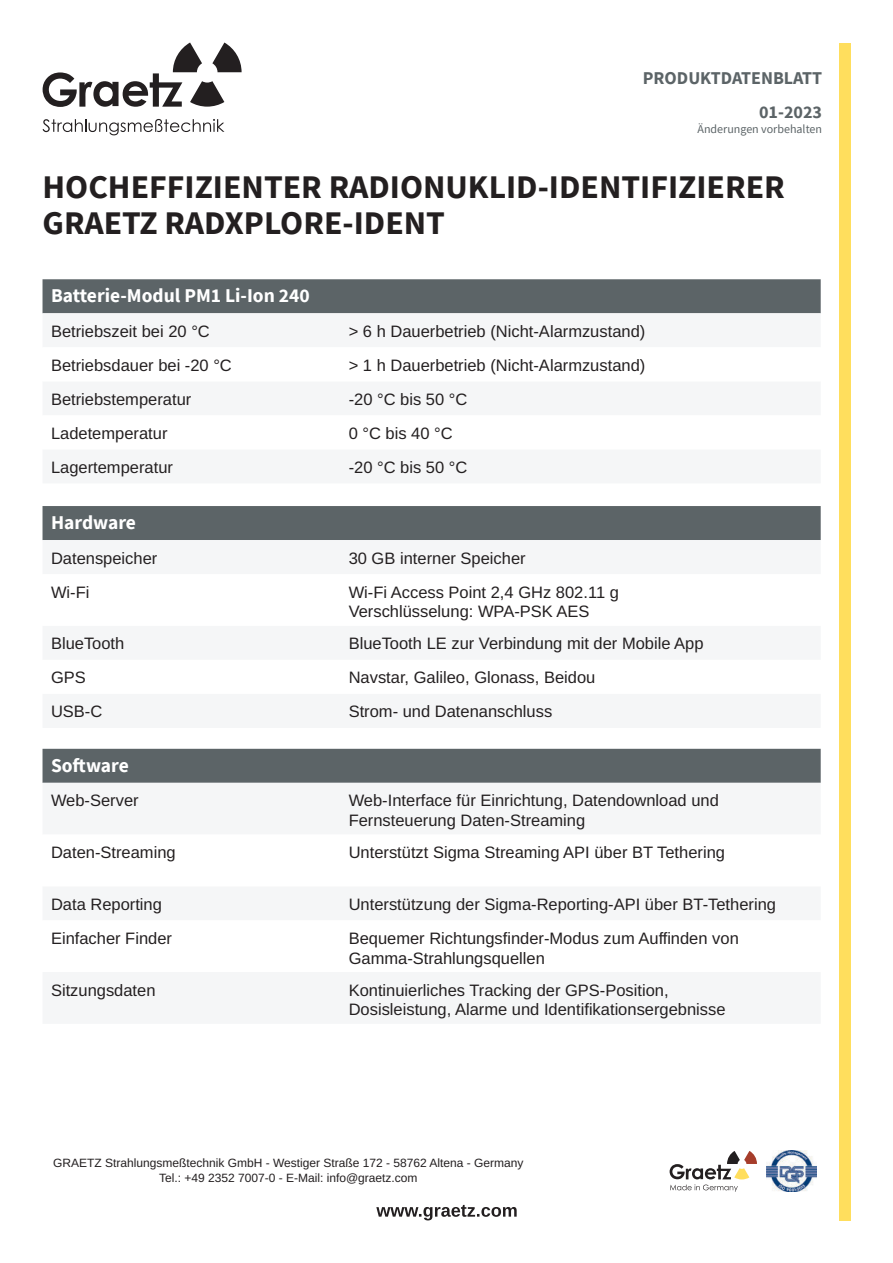
<style>
.page{position:relative;width:893px;height:1263px;background:#fff}
.page>*{position:absolute;margin:0;border:0;box-sizing:border-box;transform-origin:0 0}
.t1{font:700 33px/36px "Source Sans Pro";color:#231f20}
.t2{font:700 19.5px "Source Sans Pro";color:#fff}
.t3{font:700 18px/34.3px "Source Sans Pro";color:#5c6467;text-align:right}
.t4{font:16.5px/19.8px "Arimo";color:#231f20}
.t5{font:12px/14.4px "Arimo";color:#231f20;text-align:center}
.t6{font:12px "Source Sans Pro";color:#5c6467}
</style>
<div class="page">
<div style="left:839px;top:43px;width:11px;height:1177px;background:#ffde5d"></div>
<svg style="left:43px;top:119px;width:181px;height:16px"></svg>
<svg style="left:43px;top:43px;width:199px;height:64px"></svg>
<svg style="left:376px;top:1205px;width:141px;height:15px"></svg>
<svg style="left:670px;top:1151px;width:87px;height:41px"></svg>
<img style="left:767px;top:1151px;width:50px;height:41px">
<div style="left:43px;top:749px;width:778px;height:34px;background:#5c6467"></div>
<div style="left:43px;top:279px;width:778px;height:34px;background:#5c6467"></div>
<svg style="left:43px;top:313px;width:778px;height:1px"></svg>
<div style="left:43px;top:506px;width:778px;height:34px;background:#5c6467"></div>
<svg style="left:43px;top:540px;width:777px;height:1px"></svg>
<p class="t3" style="left:643px;top:61px;width:181px">PRODUKTDATENBLATT<br>01-2023</p>
<p class="t6" style="left:697px;top:123px;width:126px">Änderungen vorbehalten</p>
<h1 class="t1" style="left:43px;top:170px;width:744px">HOCHEFFIZIENTER RADIONUKLID-IDENTIFIZIERER<br>GRAETZ RADXPLORE-IDENT</h1>
<p class="t2" style="left:51px;top:286px;width:260px">Batterie-Modul PM1 Li-Ion 240</p>
<p class="t4" style="left:51px;top:323px;width:160px">Betriebszeit bei 20 °C</p>
<p class="t4" style="left:349px;top:321px;width:298px">&gt; 6 h Dauerbetrieb (Nicht-Alarmzustand)</p>
<p class="t4" style="left:51px;top:357px;width:182px">Betriebsdauer bei -20 °C</p>
<p class="t4" style="left:349px;top:355px;width:298px">&gt; 1 h Dauerbetrieb (Nicht-Alarmzustand)</p>
<p class="t4" style="left:51px;top:391px;width:142px">Betriebstemperatur</p>
<p class="t4" style="left:349px;top:391px;width:120px">-20 °C bis 50 °C</p>
<p class="t4" style="left:51px;top:425px;width:118px">Ladetemperatur</p>
<p class="t4" style="left:349px;top:425px;width:105px">0 °C bis 40 °C</p>
<p class="t4" style="left:51px;top:459px;width:123px">Lagertemperatur</p>
<p class="t4" style="left:349px;top:459px;width:120px">-20 °C bis 50 °C</p>
<p class="t2" style="left:51px;top:513px;width:87px">Hardware</p>
<p class="t4" style="left:51px;top:549px;width:108px">Datenspeicher</p>
<p class="t4" style="left:349px;top:549px;width:178px">30 GB interner Speicher</p>
<p class="t4" style="left:51px;top:582px;width:40px">Wi-Fi</p>
<p class="t4" style="left:349px;top:582px;width:272px">Wi-Fi Access Point 2,4 GHz 802.11 g<br>Verschlüsselung: WPA-PSK AES</p>
<p class="t4" style="left:51px;top:635px;width:75px">BlueTooth</p>
<p class="t4" style="left:349px;top:634px;width:356px">BlueTooth LE zur Verbindung mit der Mobile App</p>
<p class="t4" style="left:51px;top:668px;width:36px">GPS</p>
<p class="t4" style="left:349px;top:669px;width:248px">Navstar, Galileo, Glonass, Beidou</p>
<p class="t4" style="left:51px;top:703px;width:53px">USB-C</p>
<p class="t4" style="left:349px;top:703px;width:205px">Strom- und Datenanschluss</p>
<p class="t2" style="left:51px;top:752px;width:79px">Software</p>
<p class="t4" style="left:51px;top:792px;width:89px">Web-Server</p>
<p class="t4" style="left:349px;top:791px;width:372px">Web-Interface für Einrichtung, Datendownload und<br>Fernsteuerung Daten-Streaming</p>
<p class="t4" style="left:51px;top:844px;width:126px">Daten-Streaming</p>
<p class="t4" style="left:349px;top:843px;width:378px">Unterstützt Sigma Streaming API über BT Tethering</p>
<p class="t4" style="left:51px;top:895px;width:112px">Data Reporting</p>
<p class="t4" style="left:349px;top:894px;width:429px">Unterstützung der Sigma-Reporting-API über BT-Tethering</p>
<p class="t4" style="left:51px;top:928px;width:123px">Einfacher Finder</p>
<p class="t4" style="left:349px;top:928px;width:392px">Bequemer Richtungsfinder-Modus zum Auffinden von<br>Gamma-Strahlungsquellen</p>
<p class="t4" style="left:51px;top:981px;width:106px">Sitzungsdaten</p>
<p class="t4" style="left:349px;top:980px;width:378px">Kontinuierliches Tracking der GPS-Position,<br>Dosisleistung, Alarme und Identifikationsergebnisse</p>
<p class="t5" style="left:53px;top:1157px;width:472px">GRAETZ Strahlungsmeßtechnik GmbH - Westiger Straße 172 - 58762 Altena - Germany<br>Tel.: +49 2352 7007-0 - E-Mail: info@graetz.com</p>
</div>
